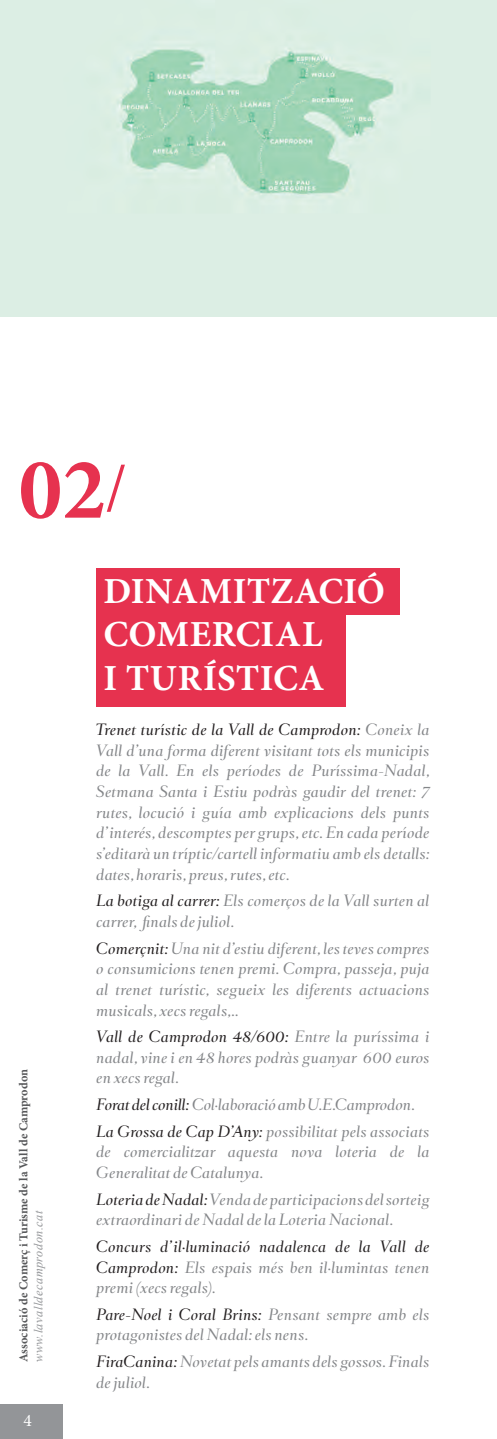
<style>
.page{position:relative;width:497px;height:1439px;background:#fff}
.page>*{position:absolute;margin:0;border:0;box-sizing:border-box;transform-origin:0 0}
.t1{font:700 87.5px "Minion Pro";color:#e6324f}
.t2{font:700 36.75px/43.8px "Minion Pro";letter-spacing:.01em;color:#fff}
.t3{font:17.5px "Minion Pro";color:#fff}
.t4{font:italic 14px/20.7px "Romain BP Headline";letter-spacing:.015em;color:#848689}
.t5{font:italic 14px/20.7px "Romain BP Headline";letter-spacing:.015em;color:#231f20;text-align:justify}
.t6{font:700 12.25px "Minion Pro";color:#57585a}
.t7{font:italic 12.25px "Times New Roman";letter-spacing:.04em;color:#939598}
.s1{font-weight:400;font-size:66.5px}
.s2{color:#231f20}
.s3{color:#848689}
</style>
<div class="page">
<div style="left:0;top:1404px;width:63px;height:35px;background:#939598"></div>
<div style="left:96px;top:569px;width:303px;height:46px;background:#e6324f"></div>
<div style="left:96px;top:614px;width:249px;height:46px;background:#e6324f"></div>
<div style="left:96px;top:660px;width:249px;height:47px;background:#e6324f"></div>
<img style="left:0;top:0;width:496px;height:316px">
<p class="t1" style="left:19px;top:428px;width:110px">02<span class="s1">/</span></p>
<p class="t6" style="left:15px;top:1362px;width:294px;rotate:-90deg">Associació de Comerç i Turisme de la Vall de Camprodon</p>
<p class="t7" style="left:30px;top:1362px;width:153px;rotate:-90deg">www.lavalldecamprodon.cat</p>
<p class="t3" style="left:23px;top:1408px;width:10px">4</p>
<p class="t2" style="left:103px;top:568px;width:283px">DINAMITZACIÓ<br>COMERCIAL</p>
<p class="t2" style="left:103px;top:656px;width:222px">I TURÍSTICA</p>
<p class="t4" style="left:96px;top:720px;width:334px;text-align:justify"><span class="s2">Trenet turístic de la Vall de Camprodon:</span> Coneix la Vall d’una forma diferent visitant tots els municipis de la Vall. En els períodes de Puríssima-Nadal, Setmana Santa i Estiu podràs gaudir del trenet: 7 rutes, locució i guía amb explicacions dels punts d’interés, descomptes per grups, etc. En cada període s’editarà un tríptic/cartell informatiu amb els detalls: dates, horaris, preus, rutes, etc.</p>
<p class="t4" style="left:96px;top:891px;width:334px"><span class="s2">La botiga al carrer:</span> Els comerços de la Vall surten al carrer, finals de juliol.</p>
<p class="t4" style="left:96px;top:938px;width:334px;text-align:justify"><span class="s2">Comerçnit:</span> Una nit d’estiu diferent, les teves compres o consumicions tenen premi. Compra, passeja, puja al trenet turístic, segueix les diferents actuacions musicals, xecs regals,..</p>
<p class="t4" style="left:96px;top:1027px;width:334px;text-align:justify"><span class="s2">Vall de Camprodon 48/600:</span> Entre la puríssima i nadal, vine i en 48 hores podràs guanyar 600 euros en xecs regal.</p>
<p class="t4" style="left:96px;top:1092px;width:334px;line-height:26.6px"><span class="s2">Forat del conill:</span> Col·laboració amb U.E.Camprodon.<br><span class="s2">La Grossa de Cap D’Any:</span> possibilitat pels associats</p>
<p class="t4" style="left:96px;top:1142px;width:334px">de comercialitzar aquesta nova loteria de la<br>Generalitat de Catalunya.</p>
<p class="t4" style="left:96px;top:1189px;width:334px"><span class="s2">Loteria de Nadal:</span> Venda de participacions del sorteig extraordinari de Nadal de la Loteria Nacional.</p>
<p class="t5" style="left:96px;top:1236px;width:334px">Concurs d’il·luminació nadalenca de la Vall de Camprodon: <span class="s3">Els espais més ben il·lumintas tenen premi (xecs regals).</span></p>
<p class="t4" style="left:96px;top:1304px;width:334px"><span class="s2">Pare-Noel i Coral Brins:</span> Pensant sempre amb els protagonistes del Nadal: els nens.</p>
<p class="t4" style="left:96px;top:1351px;width:334px"><span class="s2">FiraCanina:</span> Novetat pels amants dels gossos. Finals de juliol.</p>
</div>
